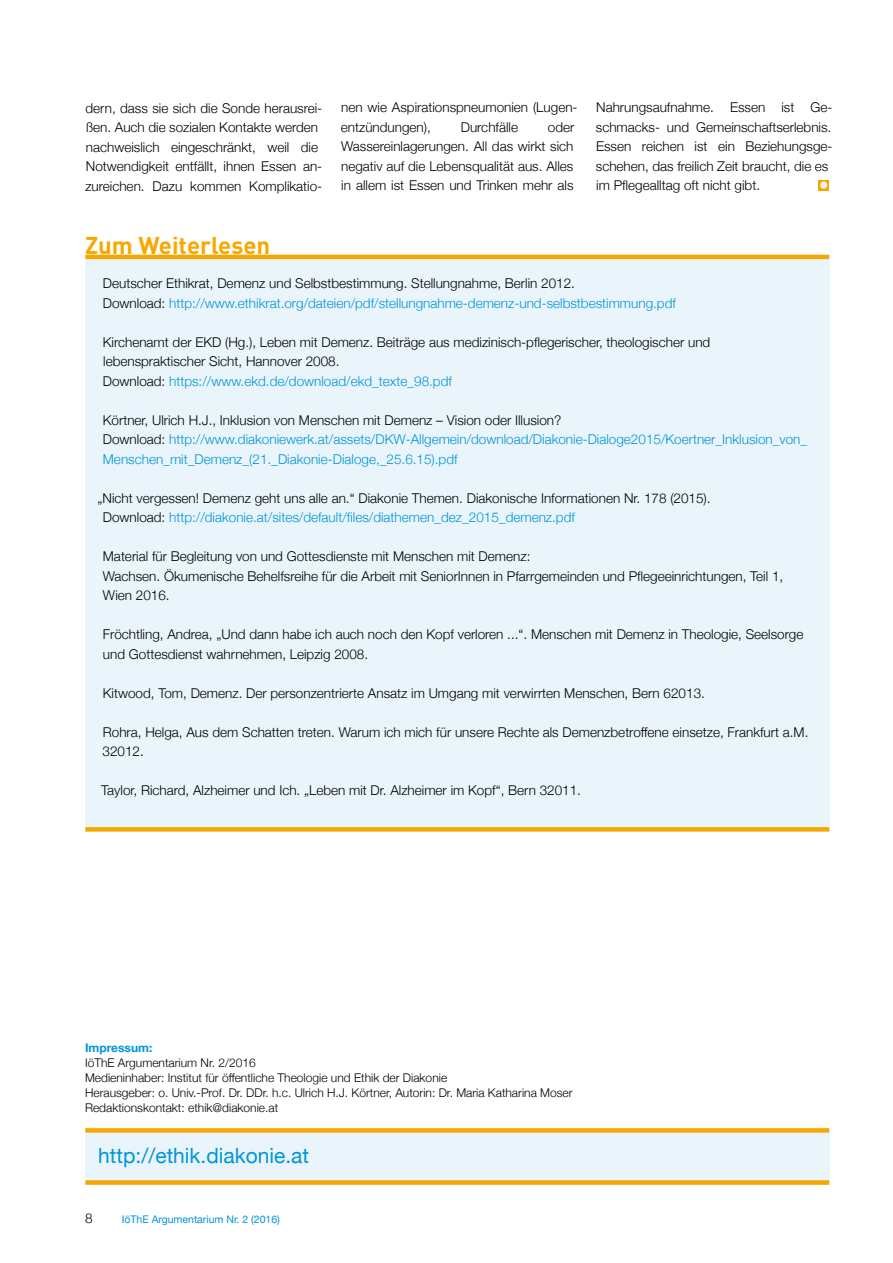
<style>
.page{position:relative;width:893px;height:1263px;background:#fff}
.page>*{position:absolute;margin:0;border:0;box-sizing:border-box;transform-origin:0 0}
.t1{font:700 24px "DIN";color:#f7a800}
.t2{font:21px "Helvetica Neue";color:#0095d8}
.t3{font:300 13.5px/19.5px "Helvetica Neue";color:#000}
.t4{font:300 13.5px/19.5px "Helvetica Neue";color:#0095d8}
.t5{font:300 12px/15px "Helvetica Neue";color:#000}
.t6{font:700 12px "Helvetica Neue";color:#0095d8}
.t7{font:10.5px "Helvetica Neue";color:#0095d8}
.s1{color:#000}
.s2{color:#0095d8}
</style>
<div class="page">
<hr style="left:892px;top:0;width:1px;height:1263px;background:#e0f0f9">
<div style="left:85px;top:255px;width:744px;height:577px;background:#eaf5fb"></div>
<div style="left:85px;top:1130px;width:744px;height:55px;background:#eaf5fb"></div>
<hr style="left:85px;top:255px;width:744px;height:4px;background:#f7a800">
<div style="left:85px;top:1128px;width:744px;height:5px;background:#f7a800"></div>
<div style="left:85px;top:1180px;width:744px;height:5px;background:#f7a800"></div>
<svg style="left:818px;top:180px;width:11px;height:10px"></svg>
<div style="left:820px;top:181px;width:7px;height:8px;background:#f0f4f5;border-radius:50%"></div>
<div style="left:85px;top:827px;width:744px;height:5px;background:#f7a800"></div>
<p class="t3" style="left:85px;top:97px;width:238px">dern, dass sie sich die Sonde herausrei&shy;ßen. Auch die sozialen Kontakte werden nachweislich eingeschränkt, weil die Notwendigkeit entfällt, ihnen Essen an&shy;zureichen. Dazu kommen Komplikatio-</p>
<p class="t3" style="left:341px;top:97px;width:238px">nen wie Aspirationspneumonien (Lugen&shy;entzündungen),</p>
<p class="t3" style="left:341px;top:116px;width:235px;text-align:justify;text-indent:207px">oder Wassereinlagerungen. All das wirkt sich negativ auf die Lebensqualität aus. Alles in allem ist Essen und Trinken mehr als</p>
<p class="t3" style="left:461px;top:116px;width:59px">Durchfälle</p>
<h1 class="t1" style="left:85px;top:230px;width:187px">Zum Weiterlesen</h1>
<p class="t3" style="left:596px;top:97px;width:238px">Nahrungsaufnahme. Essen ist Ge&shy;schmacks- und Gemeinschaftserlebnis.<br>Essen reichen ist ein Beziehungsge&shy;schehen, das freilich Zeit braucht, die es im Pflegealltag oft nicht gibt.</p>
<p class="t4" style="left:103px;top:272px;width:575px"><span class="s1">Deutscher Ethikrat, Demenz und Selbstbestimmung. Stellungnahme, Berlin 2012.<br>Download:</span> http://www.ethikrat.org/dateien/pdf/stellungnahme-demenz-und-selbstbestimmung.pdf</p>
<p class="t3" style="left:103px;top:331px;width:609px">Kirchenamt der EKD (Hg.), Leben mit Demenz. Beiträge aus medizinisch-pflegerischer, theologischer und lebenspraktischer Sicht, Hannover 2008.<br>Download: <span class="s2">https://www.ekd.de/download/ekd_texte_98.pdf</span></p>
<p class="t4" style="left:103px;top:409px;width:706px"><span class="s1">Körtner, Ulrich H.J., Inklusion von Menschen mit Demenz – Vision oder Illusion?<br>Download:</span> http://www.diakoniewerk.at/assets/DKW-Allgemein/download/Diakonie-Dialoge2015/Koertner_Inklusion_von_<br>Menschen_mit_Demenz_(21._Diakonie-Dialoge,_25.6.15).pdf</p>
<p class="t3" style="left:103px;top:487px;width:609px;text-indent:-5px">„Nicht vergessen! Demenz geht uns alle an.“ Diakonie Themen. Diakonische Informationen Nr. 178 (2015).<br>Download: <span class="s2">http://diakonie.at/sites/default/files/diathemen_dez_2015_demenz.pdf</span></p>
<p class="t3" style="left:103px;top:545px;width:682px">Material für Begleitung von und Gottesdienste mit Menschen mit Demenz:<br>Wachsen. Ökumenische Behelfsreihe für die Arbeit mit SeniorInnen in Pfarrgemeinden und Pflegeeinrichtungen, Teil 1,<br>Wien 2016.</p>
<p class="t3" style="left:103px;top:623px;width:702px">Fröchtling, Andrea, „Und dann habe ich auch noch den Kopf verloren ...“. Menschen mit Demenz in Theologie, Seelsorge und Gottesdienst wahrnehmen, Leipzig 2008.</p>
<p class="t3" style="left:103px;top:682px;width:603px">Kitwood, Tom, Demenz. Der personzentrierte Ansatz im Umgang mit verwirrten Menschen, Bern 62013.</p>
<p class="t3" style="left:103px;top:721px;width:707px">Rohra, Helga, Aus dem Schatten treten. Warum ich mich für unsere Rechte als Demenzbetroffene einsetze, Frankfurt a.M.<br>32012.</p>
<p class="t3" style="left:101px;top:779px;width:481px">Taylor, Richard, Alzheimer und Ich. „Leben mit Dr. Alzheimer im Kopf“, Bern 32011.</p>
<p class="t6" style="left:85px;top:1038px;width:69px">Impressum:</p>
<p class="t5" style="left:85px;top:1054px;width:489px">IöThE Argumentarium Nr. 2/2016<br>Medieninhaber: Institut für öffentliche Theologie und Ethik der Diakonie<br>Herausgeber: o. Univ.-Prof. Dr. DDr. h.c. Ulrich H.J. Körtner, Autorin: Dr. Maria Katharina Moser Redaktionskontakt: ethik@diakonie.at</p>
<h2 class="t2" style="left:98px;top:1140px;width:212px">http://ethik.diakonie.at</h2>
<p class="t3" style="left:85px;top:1207px;width:9px">8</p>
<p class="t7" style="left:122px;top:1211px;width:160px">IöThE Argumentarium Nr. 2 (2016)</p>
</div>
